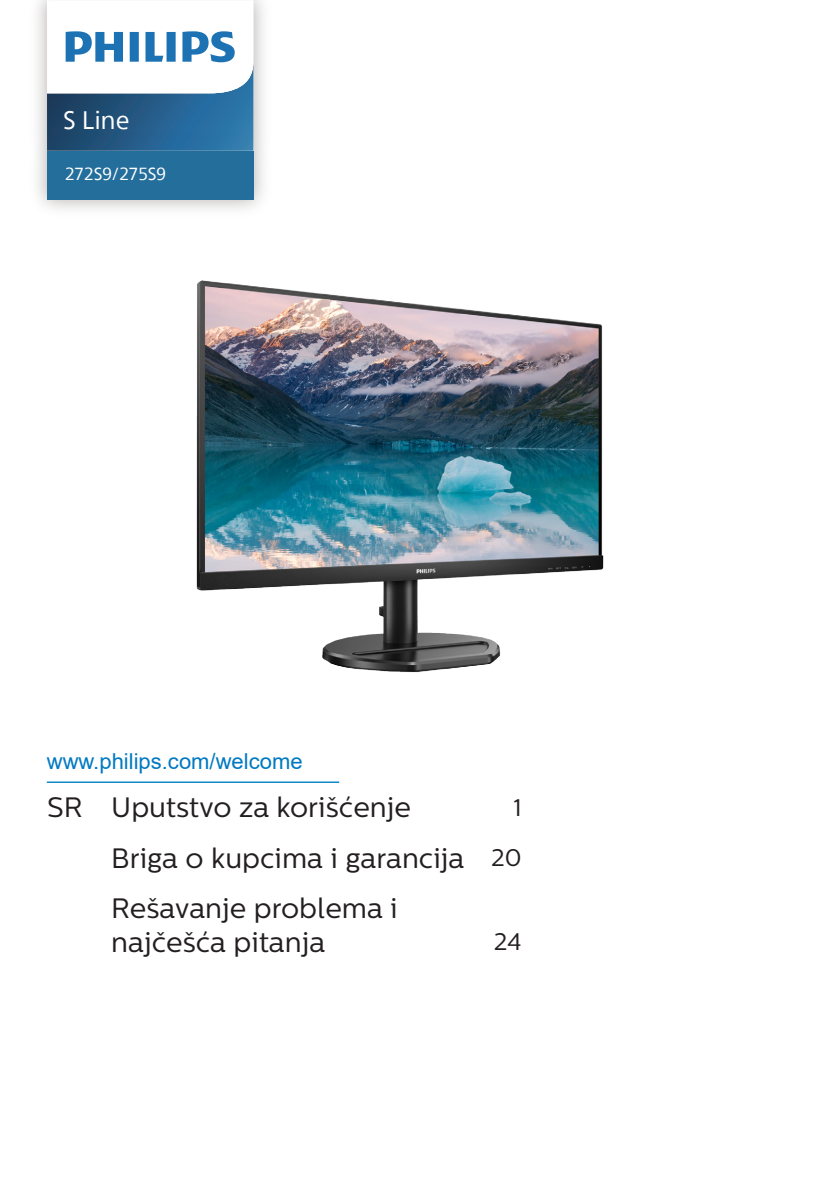
<style>
.page{position:relative;width:840px;height:1191px;background:#fff}
.page>*{position:absolute;margin:0;border:0;box-sizing:border-box;transform-origin:0 0}
.t1{font:28px/33.6px "Centrale Sans";color:#231f20}
.t2{font:25.2px "Neue Frutiger World";color:#fff}
.t3{font:24px "Centrale Sans";color:#231f20}
.Body_Text{font:22px "Arial";color:#0079c2}
.t4{font:17.4px "Neue Frutiger World";letter-spacing:-.025em;color:#fff}
.s1{font-size:24px}
</style>
<div class="page">
<hr style="left:47px;top:781px;width:292px;height:2px;background:#0082c5">
<img style="left:37px;top:0;width:227px;height:126px">
<svg style="left:47px;top:0;width:206px;height:126px"></svg>
<img style="left:37px;top:126px;width:227px;height:84px">
<div style="left:47px;top:151px;width:206px;height:48px;background:#246e9c"></div>
<img style="left:196px;top:280px;width:408px;height:393px">
<p class="t2" style="left:63px;top:100px;width:68px">S Line</p>
<p class="t4" style="left:65px;top:160px;width:103px">272S9/275S9</p>
<p class="Body_Text" style="left:47px;top:746px;width:257px">www.philips.com/welcome</p>
<p class="t1" style="left:47px;top:790px;width:365px">SR Uputstvo za korišćenje</p>
<p class="t3" style="left:513px;top:793px;width:10px">1</p>
<p class="t1" style="left:111px;top:841px;width:411px">Briga o kupcima i garancija <span class="s1">20</span></p>
<p class="t1" style="left:111px;top:892px;width:288px">Rešavanje problema i najčešća pitanja</p>
<p class="t3" style="left:493px;top:928px;width:29px">24</p>
</div>
